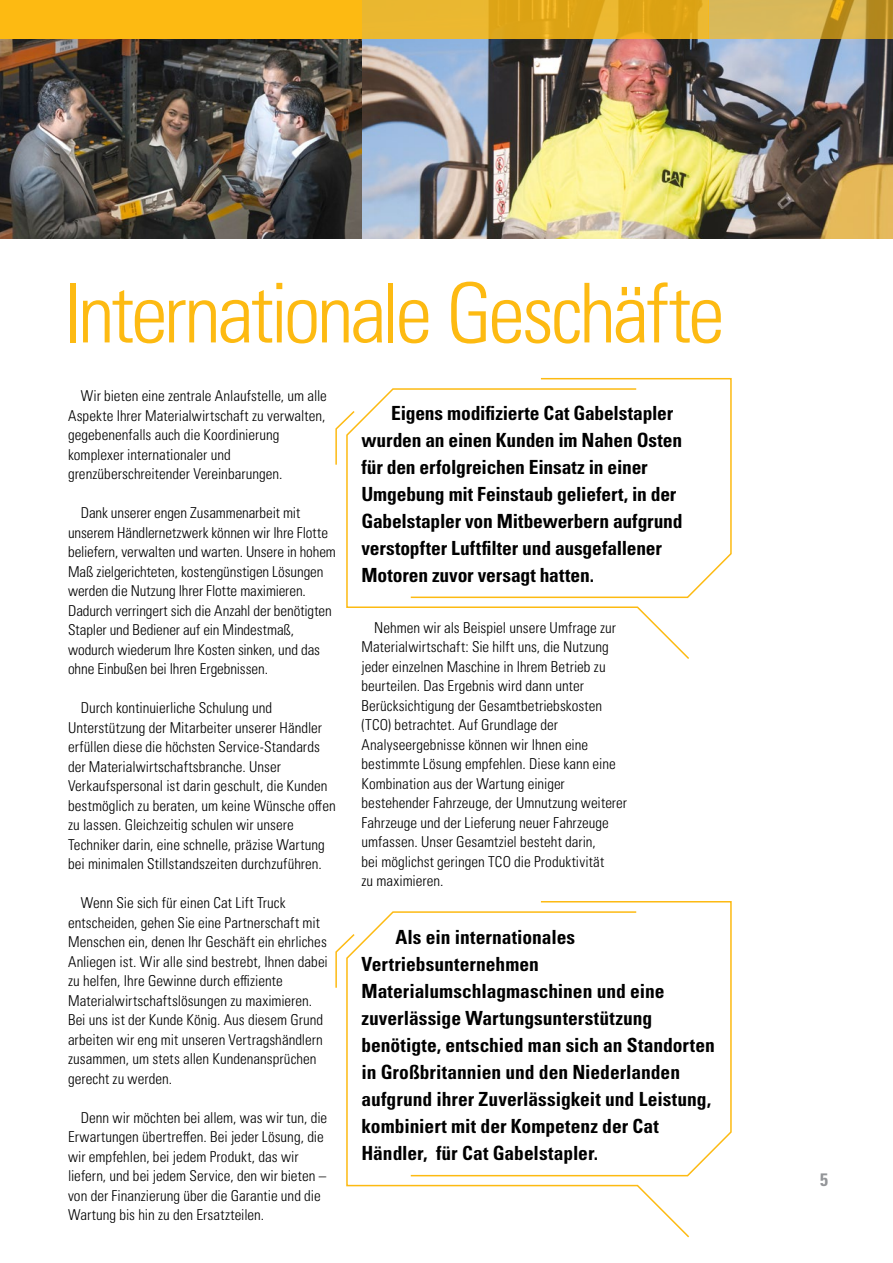
<style>
.page{position:relative;width:893px;height:1263px;background:#fff}
.page>*{position:absolute;margin:0;border:0;box-sizing:border-box;transform-origin:0 0}
.t1{font:82.5px "Univers LTCYR 47 Light Cond";letter-spacing:-.04em;color:#fdba12}
.t2{font:19.5px/27px "Univers LTCYR 67 Bold Cond";color:#000}
.t3{font:18px "Univers LTCYR 67 Bold Cond";color:#939598}
.t4{font:15px/19.5px "Univers LTCYR 47 Light Cond";color:#000}
</style>
<div class="page">
<img style="left:361px;top:38px;width:532px;height:200px">
<img style="left:0;top:38px;width:361px;height:200px">
<div style="left:0;top:0;width:361px;height:38px;background:#fdba12"></div>
<svg style="left:361px;top:0;width:348px;height:38px;background:#e4ad21"></svg>
<svg style="left:709px;top:0;width:184px;height:38px;background:#d1ad49"></svg>
<svg style="left:346px;top:388px;width:343px;height:271px"></svg>
<svg style="left:409px;top:377px;width:323px;height:222px"></svg>
<svg style="left:335px;top:409px;width:21px;height:57px"></svg>
<svg style="left:346px;top:911px;width:343px;height:327px"></svg>
<svg style="left:409px;top:901px;width:323px;height:276px"></svg>
<svg style="left:335px;top:932px;width:21px;height:57px"></svg>
<h1 class="t1" style="left:64px;top:257px;width:662px">Internationale Geschäfte</h1>
<p class="t4" style="left:68px;top:385px;width:260px;text-indent:13px">Wir bieten eine zentrale Anlaufstelle, um alle Aspekte Ihrer Materialwirtschaft zu verwalten, gegebenenfalls auch die Koordinierung komplexer internationaler und grenzüberschreitender Vereinbarungen.</p>
<p class="t4" style="left:68px;top:502px;width:269px;text-indent:13px">Dank unserer engen Zusammenarbeit mit unserem Händlernetzwerk können wir Ihre Flotte beliefern, verwalten und warten. Unsere in hohem Maß zielgerichteten, kostengünstigen Lösungen werden die Nutzung Ihrer Flotte maximieren.<br>Dadurch verringert sich die Anzahl der benötigten Stapler und Bediener auf ein Mindestmaß, wodurch wiederum Ihre Kosten sinken, und das ohne Einbußen bei Ihren Ergebnissen.</p>
<p class="t4" style="left:68px;top:697px;width:269px;text-indent:13px">Durch kontinuierliche Schulung und Unterstützung der Mitarbeiter unserer Händler erfüllen diese die höchsten Service-Standards der Materialwirtschaftsbranche. Unser Verkaufspersonal ist darin geschult, die Kunden bestmöglich zu beraten, um keine Wünsche offen zu lassen. Gleichzeitig schulen wir unsere Techniker darin, eine schnelle, präzise Wartung bei minimalen Stillstandszeiten durchzuführen.</p>
<p class="t4" style="left:68px;top:892px;width:261px;text-indent:13px">Wenn Sie sich für einen Cat Lift Truck entscheiden, gehen Sie eine Partnerschaft mit Menschen ein, denen Ihr Geschäft ein ehrliches Anliegen ist. Wir alle sind bestrebt, Ihnen dabei zu helfen, Ihre Gewinne durch effiziente Materialwirtschaftslösungen zu maximieren.<br>Bei uns ist der Kunde König. Aus diesem Grund arbeiten wir eng mit unseren Vertragshändlern zusammen, um stets allen Kundenansprüchen gerecht zu werden.</p>
<p class="t4" style="left:68px;top:1107px;width:261px;text-indent:13px">Denn wir möchten bei allem, was wir tun, die Erwartungen übertreffen. Bei jeder Lösung, die wir empfehlen, bei jedem Produkt, das wir liefern, und bei jedem Service, den wir bieten – von der Finanzierung über die Garantie und die Wartung bis hin zu den Ersatzteilen.</p>
<p class="t2" style="left:361px;top:399px;width:323px;text-indent:30px">Eigens modifizierte Cat Gabelstapler wurden an einen Kunden im Nahen Osten für den erfolgreichen Einsatz in einer Umgebung mit Feinstaub geliefert, in der Gabelstapler von Mitbewerbern aufgrund verstopfter Luftfilter und ausgefallener Motoren zuvor versagt hatten.</p>
<p class="t4" style="left:361px;top:617px;width:267px;text-indent:13px">Nehmen wir als Beispiel unsere Umfrage zur Materialwirtschaft: Sie hilft uns, die Nutzung jeder einzelnen Maschine in Ihrem Betrieb zu beurteilen. Das Ergebnis wird dann unter Berücksichtigung der Gesamtbetriebskosten (TCO) betrachtet. Auf Grundlage der Analyseergebnisse können wir Ihnen eine bestimmte Lösung empfehlen. Diese kann eine Kombination aus der Wartung einiger bestehender Fahrzeuge, der Umnutzung weiterer Fahrzeuge und der Lieferung neuer Fahrzeuge umfassen. Unser Gesamtziel besteht darin,<br>bei möglichst geringen TCO die Produktivität<br>zu maximieren.</p>
<p class="t2" style="left:361px;top:923px;width:355px;text-indent:34px">Als ein internationales Vertriebsunternehmen Materialumschlagmaschinen und eine zuverlässige Wartungsunterstützung benötigte, entschied man sich an Standorten in Großbritannien und den Niederlanden aufgrund ihrer Zuverlässigkeit und Leistung, kombiniert mit der Kompetenz der Cat Händler, für Cat Gabelstapler.</p>
<p class="t3" style="left:820px;top:1168px;width:9px">5</p>
</div>
